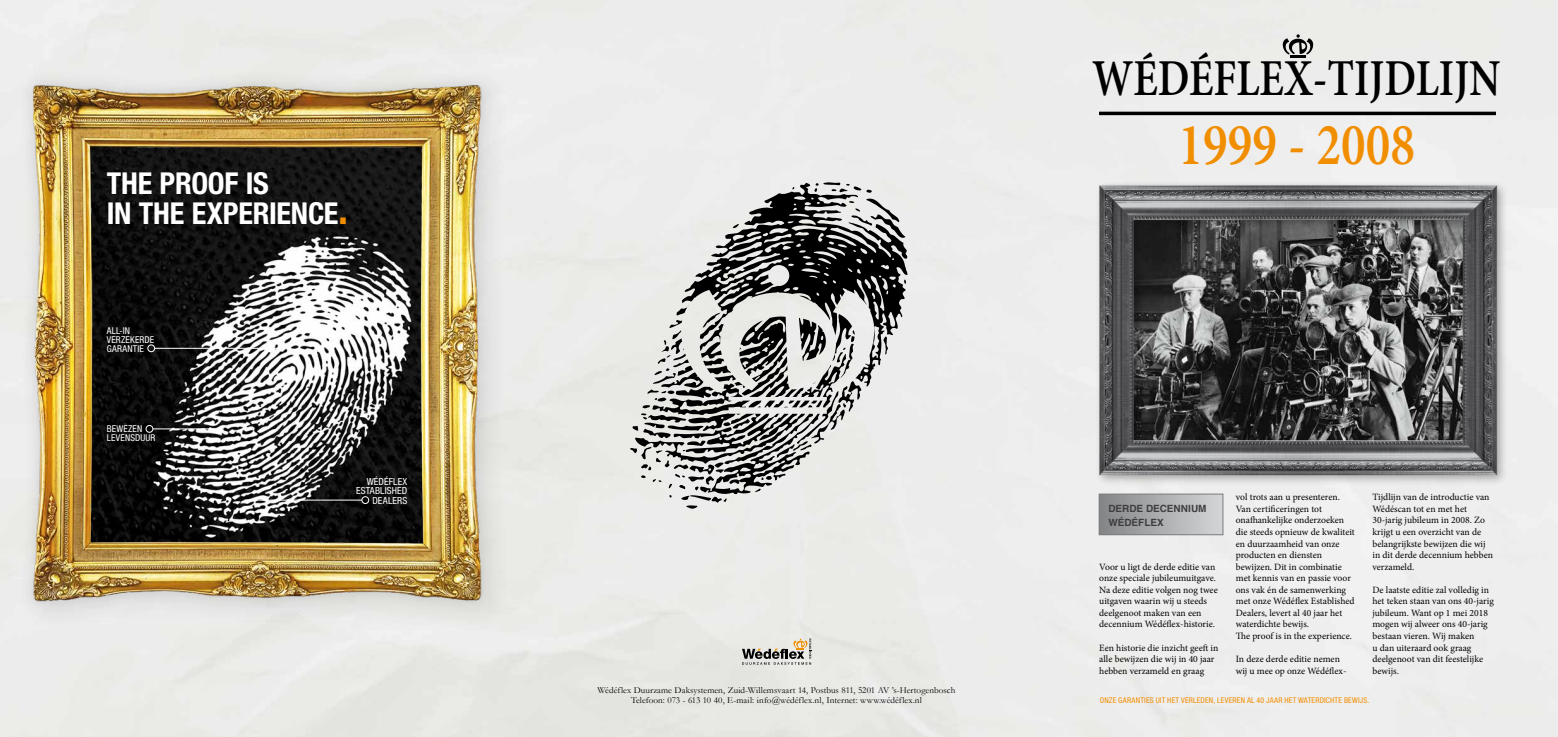
<style>
.page{position:relative;width:1558px;height:737px;background:#ececec}
.page>*{position:absolute;margin:0;border:0;box-sizing:border-box;transform-origin:0 0}
.t1{font:600 59.94px "Minion Pro";color:#f18e00;scale:.83 1}
.t2{font:600 51.8px "Minion Pro";color:#000;scale:.82 1}
.t3{font:700 condensed 30.19px/30.2px "Helvetica Neue";letter-spacing:-.005em;color:#fff}
.t4{font:700 9.97px/13.5px "Helvetica";color:#3e3d40}
.t5{font:condensed 9.8px/9.3px "Helvetica Neue";letter-spacing:.01em;color:#fff;text-align:right}
.t6{font:9.62px/11.5px "Minion Pro";color:#000}
.t7{font:condensed 9.45px/8.8px "Helvetica Neue";letter-spacing:.02em;color:#fff}
.t8{font:9.19px/9.6px "Garamond";color:#000;text-align:center}
.t9{font:condensed 7.88px "Helvetica Neue";letter-spacing:.025em;color:#f18e00}
.s1{font-size:41.39px;color:#f18e00}
</style>
<div class="page">
<div style="left:1099px;top:494px;width:124px;height:41px;background:linear-gradient(to right,#838587,#d4d5d7)"></div>
<div style="left:1099px;top:494px;width:124px;height:41px;border:1px solid #7b7c7e"></div>
<hr style="left:1099px;top:112px;width:397px;height:3px;background:#000">
<svg style="left:630px;top:182px;width:277px;height:326px;background:#a8a8a7"></svg>
<div style="left:1095px;top:181px;width:413px;height:305px;background:#000;opacity:.3"></div>
<img style="left:1077px;top:184px;width:442px;height:292px">
<svg style="left:742px;top:638px;width:69px;height:26px;background:#b8b4ab"></svg>
<svg style="left:1282px;top:34px;width:32px;height:24px"></svg>
<img style="left:0;top:49px;width:538px;height:596px">
<img style="left:77px;top:121px;width:360px;height:458px">
<div style="left:361px;top:496px;width:8px;height:8px;border:1px solid #fff;border-radius:50%"></div>
<hr style="left:252px;top:499px;width:109px;height:1px;background:#fff">
<div style="left:147px;top:344px;width:8px;height:8px;border:1px solid #fff;border-radius:50%"></div>
<hr style="left:155px;top:348px;width:125px;height:1px;background:#fff">
<div style="left:146px;top:425px;width:7px;height:8px;border:1px solid #fff;border-radius:50%"></div>
<hr style="left:153px;top:428px;width:67px;height:1px;background:#fff">
<h3 class="t3" style="left:107px;top:168px;width:243px">THE PROOF IS<br>IN THE EXPERIENCE<span class="s1">.</span></h3>
<p class="t7" style="left:107px;top:326px;width:49px">ALL-IN<br>VERZEKERDE<br>GARANTIE</p>
<p class="t7" style="left:107px;top:424px;width:50px">BEWEZEN<br>LEVENSDUUR</p>
<p class="t5" style="left:356px;top:477px;width:53px">WÉDÉFLEX<br>ESTABLISHED<br>DEALERS</p>
<p class="t8" style="left:597px;top:685px;width:359px">Wédéflex Duurzame Daksystemen, Zuid-Willemsvaart 14, Postbus 811, 5201 AV ’s-Hertogenbosch<br>Telefoon: 073 - 613 10 40, E-mail: info@wédéflex.nl, Internet: www.wédéflex.nl</p>
<h2 class="t2" style="left:1092px;top:43px;width:500px">WÉDÉFLEX-TIJDLIJN</h2>
<h1 class="t1" style="left:1178px;top:103px;width:286px">1999 - 2008</h1>
<p class="t4" style="left:1108px;top:502px;width:100px">DERDE DECENNIUM<br>WÉDÉFLEX</p>
<p class="t6" style="left:1099px;top:561px;width:120px">Voor u ligt de derde editie van onze speciale jubileumuitgave.<br>Na deze editie volgen nog twee uitgaven waarin wij u steeds deelgenoot maken van een decennium Wédéflex-historie.</p>
<p class="t6" style="left:1099px;top:641px;width:121px">Een historie die inzicht geeft in alle bewijzen die wij in 40 jaar hebben verzameld en graag</p>
<p class="t6" style="left:1236px;top:491px;width:121px">vol trots aan u presenteren.<br>Van certificeringen tot onafhankelijke onderzoeken die steeds opnieuw de kwaliteit en duurzaamheid van onze producten en diensten bewijzen. Dit in combinatie met kennis van en passie voor ons vak én de samenwerking met onze Wédéflex Established<br>Dealers, levert al 40 jaar het waterdichte bewijs.<br>The proof is in the experience.</p>
<p class="t6" style="left:1236px;top:653px;width:112px">In deze derde editie nemen wij u mee op onze Wédéflex-</p>
<p class="t6" style="left:1372px;top:491px;width:122px">Tijdlijn van de introductie van<br>Wédéscan tot en met het<br>30-jarig jubileum in 2008. Zo krijgt u een overzicht van de belangrijkste bewijzen die wij in dit derde decennium hebben verzameld.</p>
<p class="t6" style="left:1372px;top:584px;width:123px">De laatste editie zal volledig in het teken staan van ons 40-jarig jubileum. Want op 1 mei 2018 mogen wij alweer ons 40-jarig bestaan vieren. Wij maken<br>u dan uiteraard ook graag deelgenoot van dit feestelijke bewijs.</p>
<p class="t9" style="left:1100px;top:695px;width:271px">ONZE GARANTIES UIT HET VERLEDEN, LEVEREN AL 40 JAAR HET WATERDICHTE BEWIJS.</p>
</div>
